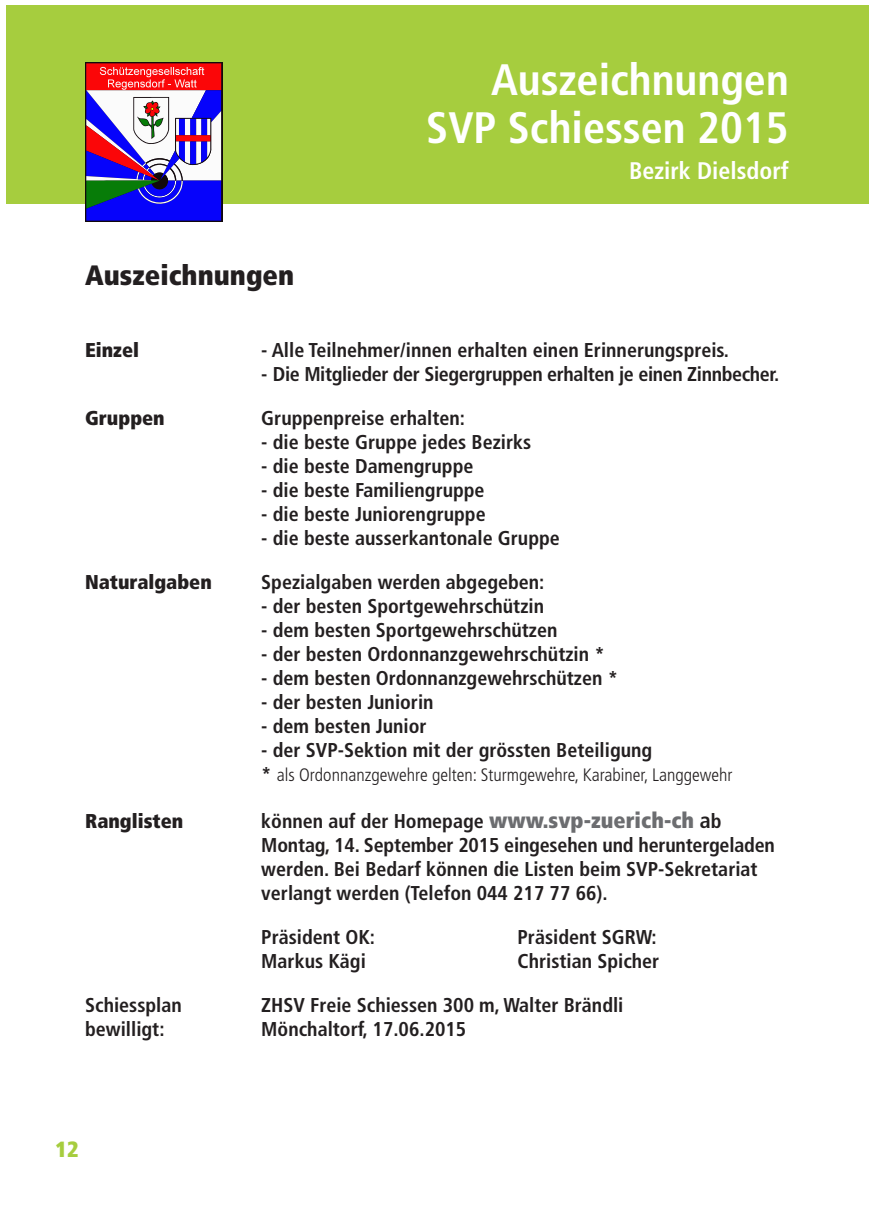
<style>
.page{position:relative;width:874px;height:1225px;background:#fff}
.page>*{position:absolute;margin:0;border:0;box-sizing:border-box;transform-origin:0 0}
.t1{font:700 condensed 44px/48px "Frutiger";color:#fff;text-align:right}
.t2{font:900 condensed 28px "Frutiger";color:#231f20}
.t3{font:700 condensed 24px "Frutiger";color:#fff}
.t4{font:900 condensed 22px "Frutiger";color:#a6cd3e}
.t5{font:700 condensed 20px/24px "Frutiger";color:#231f20}
.t6{font:700 condensed 20px "Frutiger";letter-spacing:-.02em;color:#231f20}
.t7{font:900 condensed 20px "Frutiger";color:#231f20}
.t8{font:300 condensed 18px "Frutiger";color:#231f20}
.s1{font-weight:700;font-size:20px}
.s2{font-weight:900;font-size:22px;color:#6c6d70}
.s3{font-size:22px}
</style>
<div class="page">
<div style="left:6px;top:6px;width:861px;height:198px;background:#a6cd3e"></div>
<svg style="left:85px;top:62px;width:137px;height:160px"></svg>
<svg style="left:86px;top:63px;width:135px;height:158px;background:#8b5eae"></svg>
<h2 class="t2" style="left:85px;top:258px;width:210px">Auszeichnungen</h2>
<h1 class="t1" style="left:426px;top:56px;width:364px">Auszeichnungen<br>SVP Schiessen 2015</h1>
<p class="t3" style="left:628px;top:157px;width:161px">Bezirk Dielsdorf</p>
<p class="t7" style="left:85px;top:338px;width:56px">Einzel</p>
<p class="t5" style="left:261px;top:338px;width:469px">- Alle Teilnehmer/innen erhalten einen Erinnerungspreis.</p>
<p class="t6" style="left:261px;top:362px;width:519px">- Die Mitglieder der Siegergruppen erhalten je einen Zinnbecher.</p>
<p class="t7" style="left:85px;top:406px;width:81px">Gruppen</p>
<p class="t5" style="left:261px;top:406px;width:205px">Gruppenpreise erhalten:</p>
<p class="t5" style="left:261px;top:430px;width:271px">- die beste Gruppe jedes Bezirks</p>
<p class="t5" style="left:261px;top:454px;width:213px">- die beste Damengruppe</p>
<p class="t5" style="left:261px;top:478px;width:225px">- die beste Familiengruppe</p>
<p class="t5" style="left:261px;top:502px;width:226px">- die beste Juniorengruppe</p>
<p class="t5" style="left:261px;top:526px;width:300px">- die beste ausserkantonale Gruppe</p>
<p class="t7" style="left:85px;top:570px;width:128px">Naturalgaben</p>
<p class="t5" style="left:261px;top:570px;width:284px">Spezialgaben werden abgegeben:</p>
<p class="t5" style="left:261px;top:594px;width:284px">- der besten Sportgewehrschützin</p>
<p class="t5" style="left:261px;top:618px;width:297px">- dem besten Sportgewehrschützen</p>
<p class="t5" style="left:261px;top:642px;width:345px">- der besten Ordonnanzgewehrschützin *</p>
<p class="t5" style="left:261px;top:666px;width:358px">- dem besten Ordonnanzgewehrschützen *</p>
<p class="t5" style="left:261px;top:690px;width:174px">- der besten Juniorin</p>
<p class="t5" style="left:261px;top:714px;width:167px">- dem besten Junior</p>
<p class="t5" style="left:261px;top:738px;width:392px">- der SVP-Sektion mit der grössten Beteiligung</p>
<p class="t8" style="left:261px;top:765px;width:472px"><span class="s1">*</span> als Ordonnanzgewehre gelten: Sturmgewehre, Karabiner, Langgewehr</p>
<p class="t7" style="left:85px;top:808px;width:100px">Ranglisten</p>
<p class="t5" style="left:261px;top:808px;width:515px">können auf der Homepage <span class="s2">www.svp-zuerich-ch</span> <span class="s3">a</span>b Montag, 14. September 2015 eingesehen und heruntergeladen werden. Bei Bedarf können die Listen beim SVP-Sekretariat verlangt werden (Telefon 044 217 77 66).</p>
<p class="t5" style="left:261px;top:924px;width:115px">Präsident OK:</p>
<p class="t5" style="left:517px;top:924px;width:140px">Präsident SGRW:</p>
<p class="t5" style="left:261px;top:948px;width:106px">Markus Kägi</p>
<p class="t5" style="left:517px;top:948px;width:143px">Christian Spicher</p>
<p class="t5" style="left:85px;top:992px;width:98px">Schiessplan</p>
<p class="t5" style="left:261px;top:992px;width:363px">ZHSV Freie Schiessen 300 m, Walter Brändli</p>
<p class="t5" style="left:85px;top:1016px;width:81px">bewilligt:</p>
<p class="t5" style="left:261px;top:1016px;width:206px">Mönchaltorf, 17.06.2015</p>
<p class="t4" style="left:56px;top:1136px;width:24px">12</p>
</div>
